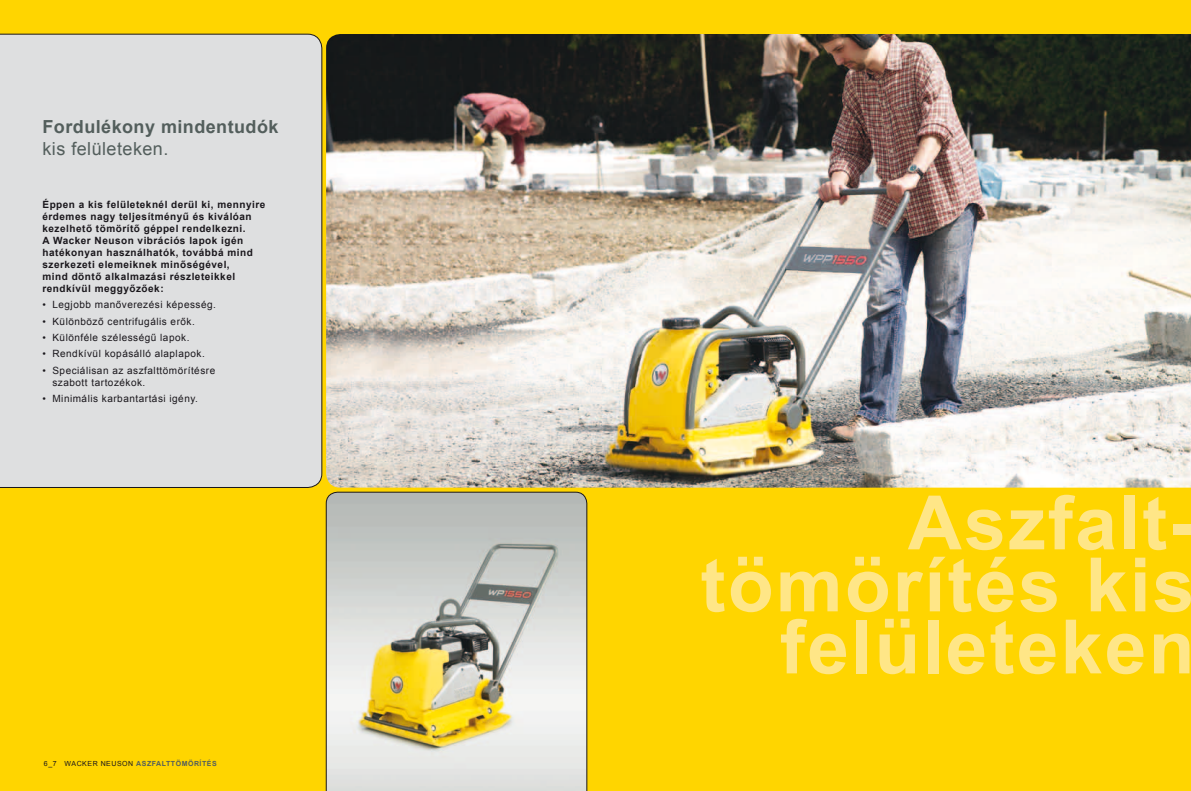
<style>
.page{position:relative;width:1191px;height:791px;background:#ffd500}
.page>*{position:absolute;margin:0;border:0;box-sizing:border-box;transform-origin:0 0}
.t1{font:700 75px/62px "Arial";letter-spacing:.03em;color:#ffe687;text-align:right}
.t2{font:700 18px "Arial";letter-spacing:.025em;color:#535e5c}
.t3{font:18px "Arial";letter-spacing:.025em;color:#535e5c}
.t4{font:700 10px/12px "Arial";letter-spacing:.05em;color:#1a171c}
.t5{font:10px/12px "Arial";letter-spacing:.05em;color:#1a171c}
.t6{font:700 7px "Arial";letter-spacing:.075em;color:#535e5c}
.s1{font-family:"Helvetica Neue";font-weight:300;font-size:7px}
.s2{font-weight:400;color:#1a171c}
</style>
<div class="page">
<svg style="left:326px;top:492px;width:261px;height:299px;background:#ceccb8"></svg>
<img style="left:326px;top:34px;width:865px;height:454px">
<div style="left:0;top:34px;width:322px;height:454px;background:#dedfe0"></div>
<h2 class="t2" style="left:43px;top:115px;width:237px">Fordulékony mindentudók</h2>
<h2 class="t3" style="left:43px;top:137px;width:127px">kis felületeken.</h2>
<p class="t4" style="left:43px;top:199px;width:224px">Éppen a kis felületeknél derül ki, mennyire érdemes nagy teljesítményű és kiválóan kezelhető tömörítő géppel rendelkezni.<br>A Wacker Neuson vibrációs lapok igén hatékonyan használhatók, továbbá mind szerkezeti elemeiknek minőségével,<br>mind döntő alkalmazási részleteikkel rendkívül meggyőzőek:</p>
<p class="t5" style="left:43px;top:299px;width:175px"><span class="s1">•</span> Legjobb manőverezési képesség.</p>
<p class="t5" style="left:43px;top:315px;width:154px"><span class="s1">•</span> Különböző centrifugális erők.</p>
<p class="t5" style="left:43px;top:332px;width:148px"><span class="s1">•</span> Különféle szélességű lapok.</p>
<p class="t5" style="left:43px;top:348px;width:164px"><span class="s1">•</span> Rendkívül kopásálló alaplapok.</p>
<p class="t5" style="left:52px;top:364px;width:164px;text-indent:-10px"><span class="s1">•</span> Speciálisan az aszfalttömörítésre szabott tartozékok.</p>
<p class="t5" style="left:43px;top:392px;width:157px"><span class="s1">•</span> Minimális karbantartási igény.</p>
<p class="t6" style="left:44px;top:759px;width:174px"><span class="s2">6_7 WACKER NEUSON</span> ASZFALTTÖMÖRÍTÉS</p>
<h1 class="t1" style="left:700px;top:494px;width:495px">Aszfalt&shy;tömörítés kis felületeken</h1>
</div>
